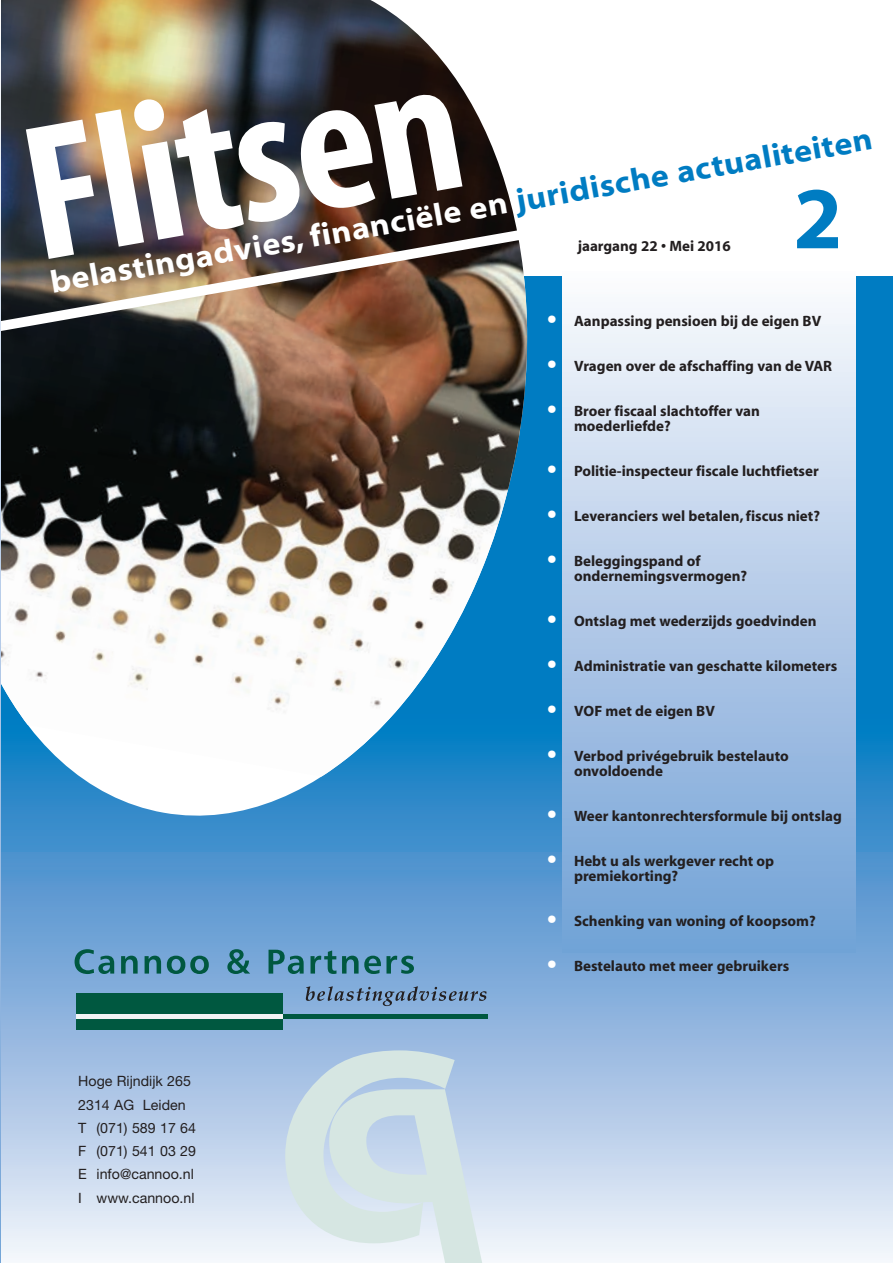
<style>
.page{position:relative;width:893px;height:1263px;background:#fff}
.page>*{position:absolute;margin:0;border:0;box-sizing:border-box;transform-origin:0 0}
.t1{font:195px "Myriad MM 700 300";color:#fff}
.t2{font:88.8px "Myriad MM 700 600";color:#007cc2}
.t3{font:31.5px "Myriad MM 700 700";color:#fff}
.t4{font:15px/15px "Myriad MM 705 600";color:#231f20}
.t5{font:15px "Myriad MM 700 600";color:#231f20}
.t6{font:14.25px/23.2px "Helvetica Neue";color:#231f20}
.s1{color:#007cc2}
.s2{font-size:28.5px;color:#fff}
</style>
<div class="page">
<img style="left:1px;top:0;width:892px;height:1260px">
<svg style="left:0;top:71px;width:1px;height:1191px"></svg>
<div style="left:76px;top:1014px;width:412px;height:5px;background:#005840"></div>
<div style="left:76px;top:993px;width:207px;height:37px;background:#005840"></div>
<svg style="left:306px;top:986px;width:181px;height:20px;background:#7292b7"></svg>
<svg style="left:75px;top:949px;width:39px;height:25px"></svg>
<svg style="left:121px;top:956px;width:17px;height:17px"></svg>
<svg style="left:145px;top:956px;width:16px;height:17px"></svg>
<svg style="left:167px;top:956px;width:42px;height:18px"></svg>
<svg style="left:227px;top:949px;width:23px;height:25px"></svg>
<svg style="left:269px;top:950px;width:35px;height:24px"></svg>
<svg style="left:311px;top:950px;width:103px;height:24px;background:#508ca5"></svg>
<div style="left:77px;top:1014px;width:206px;height:5px;background:#f2f3f4"></div>
<svg style="left:285px;top:1050px;width:200px;height:213px;background:#d0e0e7"></svg>
<h1 class="t1" style="left:9px;top:100px;width:442px;rotate:-10deg">Flitsen</h1>
<h3 class="t3" style="left:48px;top:267px;width:835px;rotate:-10deg">belastingadvies, financiële en <span class="s1">juridische actualiteiten</span></h3>
<h2 class="t2" style="left:793px;top:172px;width:51px">2</h2>
<p class="t5" style="left:578px;top:238px;width:155px">jaargang 22 • Mei 2016</p>
<p class="t6" style="left:78px;top:1069px;width:119px">Hoge Rijndijk 265<br>2314 AG Leiden<br>T (071) 589 17 64<br>F (071) 541 03 29<br>E info@cannoo.nl<br>I www.cannoo.nl</p>
<p class="t4" style="left:547px;top:314px;width:276px"><span class="s2">•</span> Aanpassing pensioen bij de eigen BV</p>
<p class="t4" style="left:547px;top:359px;width:287px"><span class="s2">•</span> Vragen over de afschaffing van de VAR</p>
<p class="t4" style="left:574px;top:404px;width:187px;text-indent:-27px"><span class="s2">•</span> Broer fiscaal slachtoffer van moederliefde?</p>
<p class="t4" style="left:547px;top:464px;width:273px"><span class="s2">•</span> Politie-inspecteur fiscale luchtfietser</p>
<p class="t4" style="left:547px;top:509px;width:275px"><span class="s2">•</span> Leveranciers wel betalen, fiscus niet?</p>
<p class="t4" style="left:574px;top:554px;width:175px;text-indent:-27px"><span class="s2">•</span> Beleggingspand of ondernemingsvermogen?</p>
<p class="t4" style="left:547px;top:614px;width:271px"><span class="s2">•</span> Ontslag met wederzijds goedvinden</p>
<p class="t4" style="left:547px;top:659px;width:292px"><span class="s2">•</span> Administratie van geschatte kilometers</p>
<p class="t4" style="left:547px;top:704px;width:169px"><span class="s2">•</span> VOF met de eigen BV</p>
<p class="t4" style="left:574px;top:749px;width:216px;text-indent:-27px"><span class="s2">•</span> Verbod privégebruik bestelauto onvoldoende</p>
<p class="t4" style="left:547px;top:809px;width:296px"><span class="s2">•</span> Weer kantonrechtersformule bij ontslag</p>
<p class="t4" style="left:574px;top:854px;width:202px;text-indent:-27px"><span class="s2">•</span> Hebt u als werkgever recht op premiekorting?</p>
<p class="t4" style="left:547px;top:914px;width:270px"><span class="s2">•</span> Schenking van woning of koopsom?</p>
<p class="t4" style="left:547px;top:959px;width:244px"><span class="s2">•</span> Bestelauto met meer gebruikers</p>
</div>
